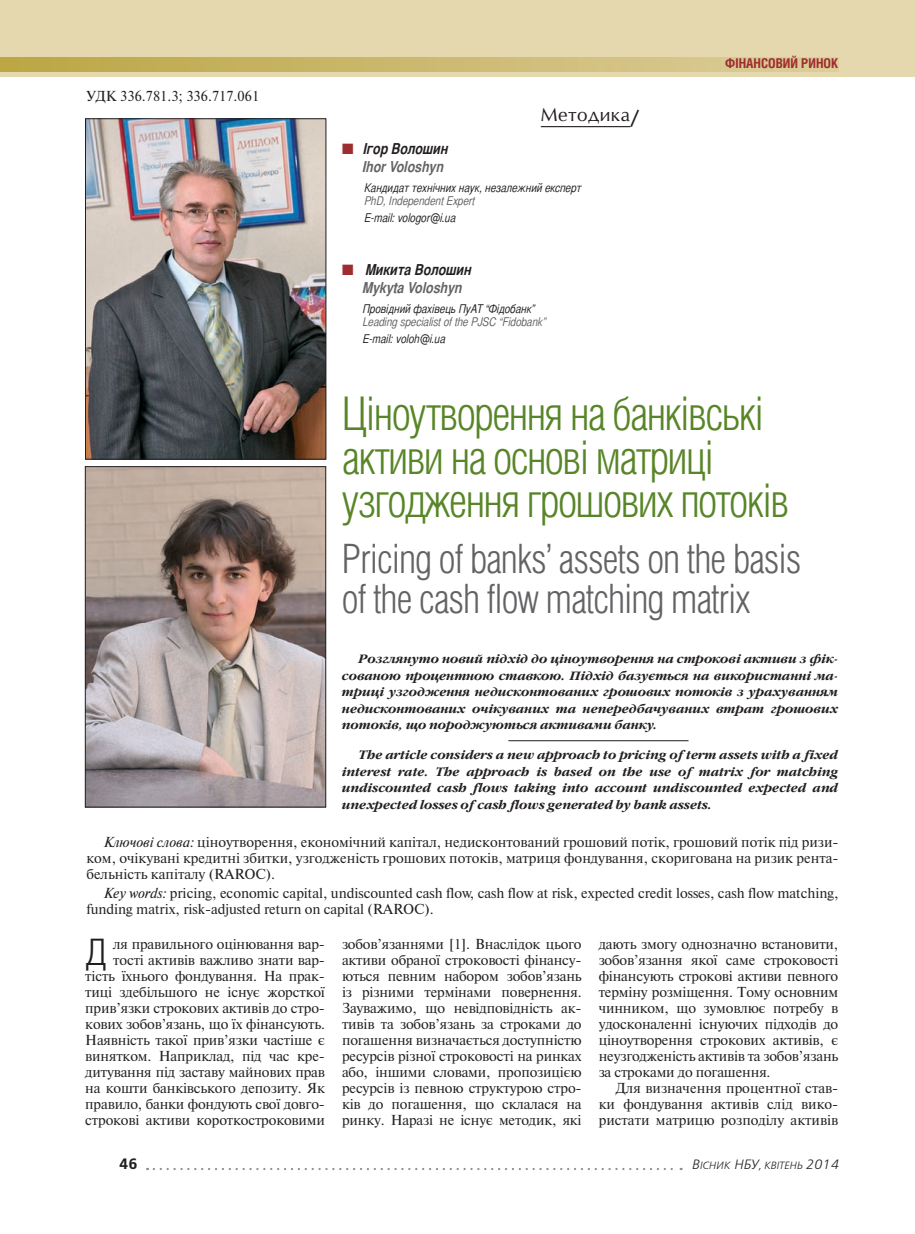
<style>
.page{position:relative;width:915px;height:1234px;background:#fff}
.page>*{position:absolute;margin:0;border:0;box-sizing:border-box;transform-origin:0 0}
.t1{font:300 46.5px/43.5px "Helios Cond";letter-spacing:-.035em;color:#588527}
.t2{font:300 40.5px/40.5px "Helios Cond";letter-spacing:-.025em;color:#636366}
.t3{font:300 36.6px "Helios Cond";color:#231f20}
.t4{font:18px "Opium New";letter-spacing:.025em;color:#231f20}
.t5{font:italic 700 15px/18px "Bastion";color:#636366;text-align:right}
.t6{font:15px "Free Set Demi Bold C";color:#231f20}
.t7{font:14.4px/15.9px "Newton C";letter-spacing:-.01em;color:#231f20;text-align:justify}
.t8{font:700 13.5px "Helios Cond";color:#9e2d32}
.t9{font:italic 700 12px/16.5px "Garamond C";letter-spacing:.005em;color:#231f20;text-align:justify}
.t10{font:italic 12px "Bastion";color:#231f20}
.t11{font:italic 12px "Bastion";color:#636366}
.t12{font:italic 10.5px "Free Set Light C";color:#231f20}
.s1{font-family:"Futura Futuris C"}
.s2{color:#9e2d32}
.s3{color:#231f20}
.s4{font-style:italic}
.s5{font-size:13.5px}
</style>
<div class="page">
<div style="left:0;top:0;width:914px;height:77px;background:#e5d8ae"></div>
<svg style="left:0;top:57px;width:838px;height:14px;background:#cbb96f"></svg>
<svg style="left:154px;top:1168px;width:527px;height:1px"></svg>
<img style="left:87px;top:468px;width:237px;height:337px">
<div style="left:85px;top:466px;width:241px;height:341px;border:1px solid #231f20"></div>
<img style="left:87px;top:120px;width:237px;height:337px">
<div style="left:85px;top:118px;width:241px;height:341px;border:1px solid #231f20"></div>
<hr style="left:540px;top:126px;width:90px;height:1px;background:#231f20">
<hr style="left:508px;top:740px;width:180px;height:1px;background:#231f20">
<p class="t7" style="left:86px;top:89px;width:174px">УДК 336.781.3; 336.717.061</p>
<p class="t4" style="left:540px;top:107px;width:101px">Методика<span class="s1">/</span></p>
<p class="t5" style="left:342px;top:141px;width:108px"><span class="s2">■</span> <span class="s3">Ігор Волошин<br></span>Ihor Voloshyn</p>
<p class="t10" style="left:364px;top:182px;width:218px">Кандидат технічних наук, незалежний експерт</p>
<p class="t11" style="left:364px;top:195px;width:112px">PhD, Independent Expert</p>
<p class="t10" style="left:364px;top:212px;width:93px">E-mail: vologor@i.ua</p>
<p class="t5" style="left:363px;top:261px;width:110px;text-align:left;text-indent:-21px"><span class="s2">■</span> <span class="s3">Микита Волошин<br></span>Mykyta Voloshyn</p>
<p class="t10" style="left:363px;top:302px;width:173px">Провідний фахівець ПуАТ “Фідобанк”</p>
<p class="t11" style="left:363px;top:316px;width:185px">Leading specialist of the PJSC “Fidobank”</p>
<p class="t10" style="left:363px;top:332px;width:84px">E-mail: voloh@i.ua</p>
<p class="t8" style="left:725px;top:58px;width:114px">ФІНАНСОВИЙ РИНОК</p>
<h1 class="t1" style="left:342px;top:396px;width:448px">Ціноутворення на банківські активи на основі матриці узгодження грошових потоків</h1>
<h2 class="t2" style="left:342px;top:542px;width:461px">Pricing of banks’ assets on the basis of the cash flow matching matrix</h2>
<p class="t9" style="left:342px;top:652px;width:497px;text-indent:17px">Розглянуто новий підхід до ціноутворення на строкові активи з фік&shy;сованою процентною ставкою. Підхід базується на використанні ма&shy;триці узгодження недисконтованих грошових потоків з урахуванням недисконтованих очікуваних та непередбачуваних втрат грошових потоків, що породжуються активами банку.</p>
<p class="t9" style="left:342px;top:748px;width:497px;text-indent:17px">The article considers a new approach to pricing of term assets with a fixed interest rate. The approach is based on the use of matrix for matching undiscounted cash flows taking into account undiscounted expected and unexpected losses of cash flows generated by bank assets.</p>
<p class="t7" style="left:86px;top:835px;width:753px;text-indent:17px"><span class="s4">Ключові слова:</span> ціноутворення, економічний капітал, недисконтований грошовий потік, грошовий потік під ризи&shy;ком, очікувані кредитні збитки, узгодженість грошових потоків, матриця фондування, скоригована на ризик рента&shy;бельність капіталу (RAROC).</p>
<p class="t7" style="left:86px;top:886px;width:753px;text-indent:17px"><span class="s4">Key words:</span> pricing, economic capital, undiscounted cash flow, cash flow at risk, expected credit losses, cash flow matching, funding matrix, risk-adjusted return on capital (RAROC).</p>
<h3 class="t3" style="left:85px;top:937px;width:23px">Д</h3>
<p class="t7" style="left:85px;top:937px;width:241px;text-align:right">ля правильного оцінювання вар&shy;тості активів важливо знати вар&shy;тість їхнього фондування. На прак&shy;тиці здебільшого не існує жорсткої прив’язки строкових активів до стро&shy;кових зобов’язань, що їх фінансують.<br>Наявність такої прив’язки частіше є винятком. Наприклад, під час кре&shy;дитування під заставу майнових прав на кошти банківського депозиту. Як правило, банки фондують свої довго&shy;строкові активи короткостроковими</p>
<p class="t7" style="left:342px;top:937px;width:241px">зобов’язаннями [1]. Внаслідок цього активи обраної строковості фінансу&shy;ються певним набором зобов’язань із різними термінами повернення.<br>Зауважимо, що невідповідність ак&shy;тивів та зобов’язань за строками до погашення визначається доступністю ресурсів різної строковості на ринках або, іншими словами, пропозицією ресурсів із певною структурою стро&shy;ків до погашення, що склалася на ринку. Наразі не існує методик, які</p>
<p class="t7" style="left:598px;top:937px;width:241px">дають змогу однозначно встановити, зобов’язання якої саме строковості фінансують строкові активи певного терміну розміщення. Тому основним чинником, що зумовлює потребу в удосконаленні існуючих підходів до ціноутворення строкових активів, є неузгодженість активів та зобов’язань за строками до погашення.</p>
<p class="t7" style="left:598px;top:1081px;width:241px;text-indent:17px">Для визначення процентної став&shy;ки фондування активів слід вико&shy;ристати матрицю розподілу активів</p>
<p class="t6" style="left:119px;top:1157px;width:20px">46</p>
<p class="t12" style="left:691px;top:1160px;width:148px"><span class="s5">В</span>ІСНИК <span class="s5">НБУ</span>, КВІТЕНЬ <span class="s5">2014</span></p>
</div>
